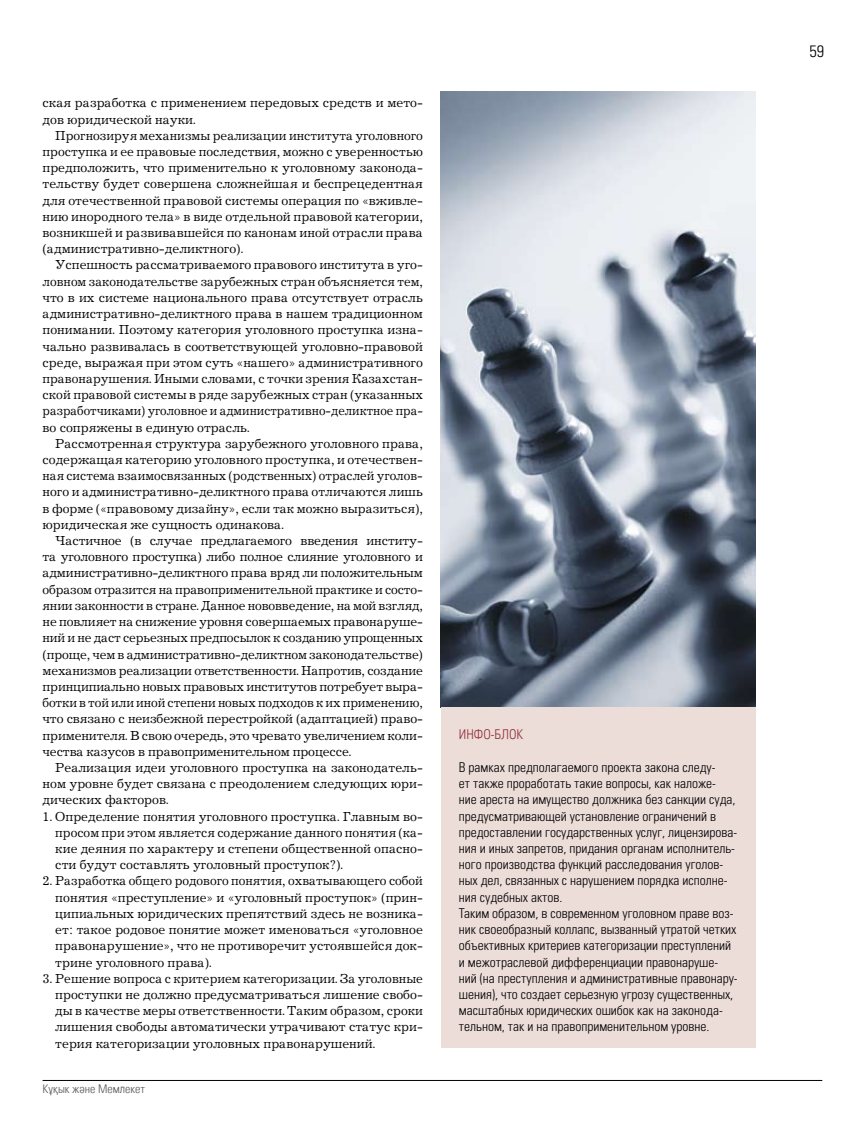
<style>
.page{position:relative;width:864px;height:1136px;background:#fff}
.page>*{position:absolute;margin:0;border:0;box-sizing:border-box;transform-origin:0 0}
.t1{font:300 condensed 16.5px "Partner";color:#000}
.t2{font:13.5px/16.2px "GP Regular Kaz";color:#000;text-align:justify}
.t3{font:300 condensed 13.5px/16.2px "Partner";color:#000}
.t4{font:13.5px "Partner Light Condensed kaz";color:#94323a}
.t5{font:12px "Partner Light Condensed kaz";color:#58595b}
</style>
<div class="page">
<hr style="left:43px;top:1080px;width:778px;height:1px;background:#000">
<img style="left:440px;top:91px;width:314px;height:616px">
<div style="left:441px;top:707px;width:313px;height:340px;background:#ecddd9"></div>
<p class="t2" style="left:43px;top:95px;width:382px">ская разработка с применением передовых средств и мето&shy;дов юридической науки.</p>
<p class="t2" style="left:43px;top:128px;width:382px;text-indent:13px">Прогнозируя механизмы реализации института уголовного проступка и ее правовые последствия, можно с уверенностью предположить, что применительно к уголовному законода&shy;тельству будет совершена сложнейшая и беспрецедентная для отечественной правовой системы операция по «вживле&shy;нию инородного тела» в виде отдельной правовой категории, возникшей и развивавшейся по канонам иной отрасли права (административно-деликтного).</p>
<p class="t2" style="left:43px;top:257px;width:382px;text-indent:13px">Успешность рассматриваемого правового института в уго&shy;ловном законодательстве зарубежных стран объясняется тем, что в их системе национального права отсутствует отрасль административно-деликтного права в нашем традиционном понимании. Поэтому категория уголовного проступка изна&shy;чально развивалась в соответствующей уголовно-правовой среде, выражая при этом суть «нашего» административного правонарушения. Иными словами, с точки зрения Казахстан&shy;ской правовой системы в ряде зарубежных стран (указанных разработчиками) уголовное и административно-деликтное пра&shy;во сопряжены в единую отрасль.</p>
<p class="t2" style="left:43px;top:436px;width:382px;text-indent:13px">Рассмотренная структура зарубежного уголовного права, содержащая категорию уголовного проступка, и отечествен&shy;ная система взаимосвязанных (родственных) отраслей уголов&shy;ного и административно-деликтного права отличаются лишь в форме («правовому дизайну», если так можно выразиться), юридическая же сущность одинакова.</p>
<p class="t2" style="left:43px;top:533px;width:382px;text-indent:13px">Частичное (в случае предлагаемого введения институ&shy;та уголовного проступка) либо полное слияние уголовного и административно-деликтного права вряд ли положительным образом отразится на правоприменительной практике и состо&shy;янии законности в стране. Данное нововведение, на мой взгляд, не повлияет на снижение уровня совершаемых правонаруше&shy;ний и не даст серьезных предпосылок к созданию упрощенных (проще, чем в административно-деликтном законодательстве) механизмов реализации ответственности. Напротив, создание принципиально новых правовых институтов потребует выра&shy;ботки в той или иной степени новых подходов к их применению, что связано с неизбежной перестройкой (адаптацией) право&shy;применителя. В свою очередь, это чревато увеличением коли&shy;чества казусов в правоприменительном процессе.</p>
<p class="t2" style="left:43px;top:760px;width:382px;text-indent:13px">Реализация идеи уголовного проступка на законодатель&shy;ном уровне будет связана с преодолением следующих юри&shy;дических факторов.</p>
<p class="t2" style="left:55px;top:808px;width:369px;text-indent:-13px">1. Определение понятия уголовного проступка. Главным во&shy;просом при этом является содержание данного понятия (ка&shy;кие деяния по характеру и степени общественной опасно&shy;сти будут составлять уголовный проступок?).</p>
<p class="t2" style="left:55px;top:873px;width:369px;text-indent:-13px">2. Разработка общего родового понятия, охватывающего собой понятия «преступление» и «уголовный проступок» (прин&shy;ципиальных юридических препятствий здесь не возника&shy;ет: такое родовое понятие может именоваться «уголовное правонарушение», что не противоречит устоявшейся док&shy;трине уголовного права).</p>
<p class="t2" style="left:55px;top:970px;width:369px;text-indent:-13px">3. Решение вопроса с критерием категоризации. За уголовные проступки не должно предусматриваться лишение свобо&shy;ды в качестве меры ответственности. Таким образом, сроки лишения свободы автоматически утрачивают статус кри&shy;терия категоризации уголовных правонарушений.</p>
<p class="t5" style="left:43px;top:1081px;width:104px">Кұқык және Мемлекет</p>
<p class="t4" style="left:458px;top:726px;width:44px">Инфо-блок</p>
<p class="t3" style="left:458px;top:760px;width:280px">В рамках предполагаемого проекта закона следу-<br>ет также проработать такие вопросы, как наложе-<br>ние ареста на имущество должника без санкции суда, предусматривающей установление ограничений в предоставлении государственных услуг, лицензирова&shy;ния и иных запретов, придания органам исполнитель&shy;ного производства функций расследования уголов&shy;ных дел, связанных с нарушением порядка исполне&shy;ния судебных актов.<br>Таким образом, в современном уголовном праве воз&shy;ник своеобразный коллапс, вызванный утратой четких объективных критериев категоризации преступлений и межотраслевой дифференциации правонаруше&shy;ний (на преступления и административные правонару&shy;шения), что создает серьезную угрозу существенных, масштабных юридических ошибок как на законода&shy;тельном, так и на правоприменительном уровне.</p>
<p class="t1" style="left:809px;top:41px;width:16px">59</p>
</div>
